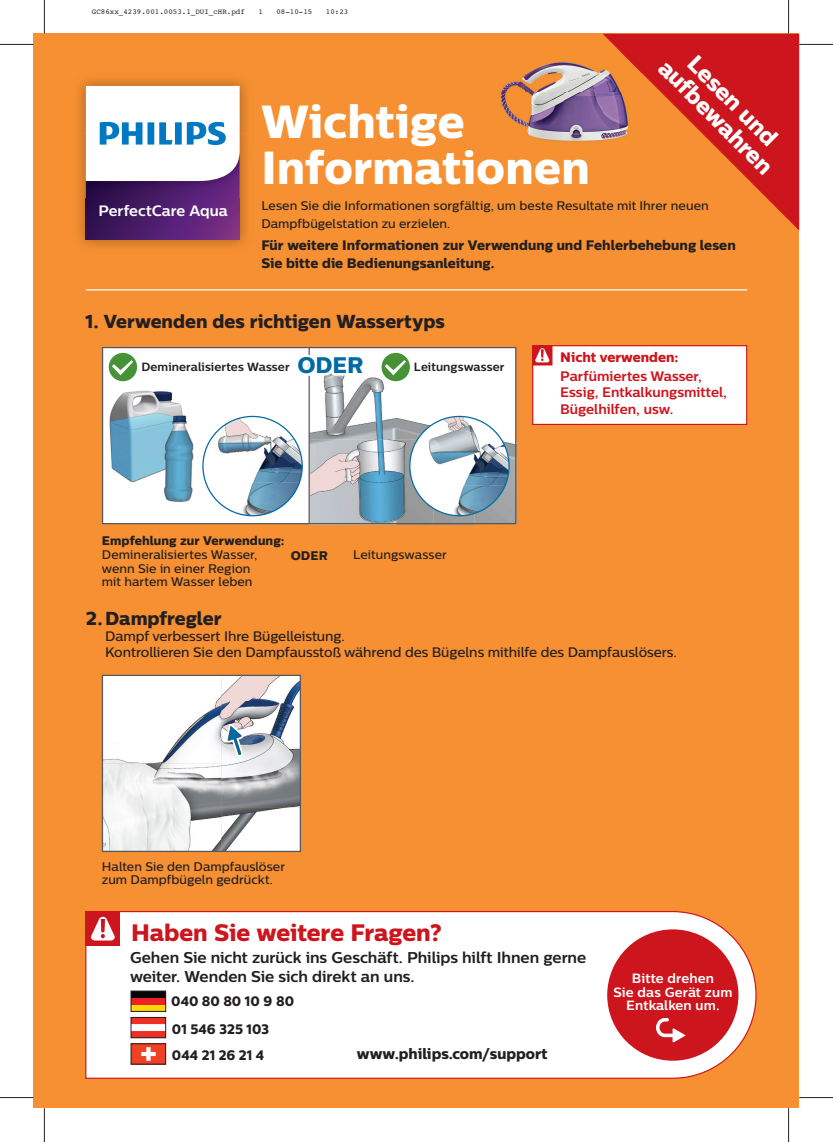
<style>
.page{position:relative;width:833px;height:1142px;background:#fff}
.page>*{position:absolute;margin:0;border:0;box-sizing:border-box;transform-origin:0 0}
.t1{font:46.25px/46.2px "Centrale Sans X Bold";color:#fff}
.t2{font:23.75px "Centrale Sans X Bold";letter-spacing:-.01em;color:#cd151d}
.t3{font:23.38px "Centrale Sans X Bold";color:#fff}
.t4{font:22.5px "Centrale Sans X Bold";color:#006ba3}
.t5{font:18.75px "Centrale Sans X Bold";color:#231f20}
.t6{font:700 15.62px/18.8px "Centrale Sans";letter-spacing:-.005em;color:#231f20}
.t7{font:15px "Centrale Sans X Bold";color:#231f20}
.t8{font:700 15px "Centrale Sans";letter-spacing:-.005em;color:#fff}
.t9{font:500 13.75px/16.2px "Centrale Sans";letter-spacing:-.005em;color:#231f20}
.t10{font:13.75px/17.5px "Centrale Sans X Bold";color:#231f20}
.t11{font:700 13.75px/16.5px "Centrale Sans";color:#cd151d}
.t12{font:13.75px/28.5px "Centrale Sans X Bold";color:#231f20;scale:.95 1}
.t13{font:13.75px "Centrale Sans X Bold";color:#cd151d}
.t14{font:700 13.38px/13.4px "Centrale Sans";letter-spacing:.01em;color:#fff;text-align:center}
.t15{font:500 12.5px/13.8px "Centrale Sans";letter-spacing:.005em;color:#231f20}
.t16{font:12.5px "Centrale Sans X Bold";letter-spacing:.005em;color:#231f20}
.t17{font:700 11.88px "Centrale Sans";letter-spacing:.005em;color:#231f20}
.t18{font:7.5px "Courier";color:#231f20}
</style>
<div class="page">
<div style="left:34px;top:34px;width:765px;height:1073px;background:#f69032"></div>
<svg style="left:603px;top:34px;width:196px;height:196px;fill:#cd151d"></svg>
<img style="left:79px;top:198px;width:168px;height:49px">
<div style="left:86px;top:198px;width:154px;height:42px;background:linear-gradient(to right,#2a0f4f,#792f8b)"></div>
<img style="left:79px;top:79px;width:168px;height:54px">
<img style="left:79px;top:133px;width:168px;height:65px">
<img style="left:86px;top:181px;width:154px;height:17px">
<svg style="left:86px;top:86px;width:154px;height:95px;background:#dfecf5"></svg>
<hr style="left:86px;top:289px;width:661px;height:1px;background:#fff">
<img style="left:500px;top:52px;width:143px;height:121px">
<img style="left:621px;top:52px;width:22px;height:22px">
<svg style="left:102px;top:347px;width:414px;height:177px;background:#ccd6da"></svg>
<hr style="left:308px;top:347px;width:2px;height:176px;background:#57585a">
<svg style="left:102px;top:674px;width:199px;height:177px;background:#d7d8da"></svg>
<img style="left:107px;top:385px;width:92px;height:127px">
<svg style="left:532px;top:345px;width:215px;height:80px;background:#fcf2f2"></svg>
<div style="left:85px;top:911px;width:672px;height:168px;background:#fff"></div>
<div style="left:86px;top:911px;width:34px;height:34px;background:#cd151d"></div>
<svg style="left:91px;top:916px;width:24px;height:24px"></svg>
<div style="left:607px;top:929px;width:131px;height:131px;background:#cd151d;border-radius:50%"></div>
<svg style="left:656px;top:1018px;width:30px;height:24px"></svg>
<svg style="left:130px;top:990px;width:36px;height:74px;background:#c9725b"></svg>
<div style="left:294px;top:351px;width:75px;height:27px;background:#fff"></div>
<hr style="left:0;top:44px;width:34px;height:1px;background:#231f20">
<hr style="left:799px;top:44px;width:34px;height:1px;background:#231f20">
<hr style="left:0;top:1097px;width:34px;height:1px;background:#231f20">
<hr style="left:799px;top:1097px;width:34px;height:1px;background:#231f20">
<hr style="left:44px;top:0;width:1px;height:34px;background:#231f20">
<hr style="left:44px;top:1107px;width:1px;height:34px;background:#231f20">
<hr style="left:788px;top:0;width:1px;height:34px;background:#231f20">
<hr style="left:788px;top:1107px;width:1px;height:34px;background:#231f20">
<p class="t18" style="left:92px;top:6px;width:155px">GC86xx_4239.001.0053.1_DUI_cHR.pdf</p>
<p class="t18" style="left:258px;top:6px;width:6px">1</p>
<p class="t18" style="left:276px;top:6px;width:38px">08-10-15</p>
<p class="t18" style="left:326px;top:6px;width:24px">10:23</p>
<p class="t8" style="left:98px;top:202px;width:131px">PerfectCare Aqua</p>
<h3 class="t3" style="left:702px;top:49px;width:118px;rotate:45deg">Lesen und</h3>
<h3 class="t3" style="left:673px;top:53px;width:152px;rotate:45deg">aufbewahren</h3>
<h1 class="t1" style="left:261px;top:98px;width:330px">Wichtige<br>Informationen</h1>
<p class="t15" style="left:261px;top:197px;width:449px;line-height:17.5px">Lesen Sie die Informationen sorgfältig, um beste Resultate mit Ihrer neuen<br>Dampfbügelstation zu erzielen.</p>
<p class="t10" style="left:261px;top:236px;width:476px">Für weitere Informationen zur Verwendung und Fehlerbehebung lesen<br>Sie bitte die Bedienungsanleitung.</p>
<h3 class="t5" style="left:86px;top:309px;width:361px">1. Verwenden des richtigen Wassertyps</h3>
<h3 class="t4" style="left:297px;top:351px;width:67px">ODER</h3>
<p class="t17" style="left:141px;top:359px;width:150px">Demineralisiertes Wasser</p>
<p class="t17" style="left:414px;top:359px;width:92px">Leitungswasser</p>
<p class="t16" style="left:102px;top:533px;width:184px">Empfehlung zur Verwendung:</p>
<p class="t15" style="left:102px;top:547px;width:157px">Demineralisiertes Wasser, wenn Sie in einer Region mit hartem Wasser leben</p>
<p class="t15" style="left:353px;top:547px;width:95px">Leitungswasser</p>
<p class="t16" style="left:291px;top:547px;width:38px">ODER</p>
<p class="t13" style="left:560px;top:348px;width:120px">Nicht verwenden:</p>
<p class="t11" style="left:560px;top:367px;width:168px">Parfümiertes Wasser,<br>Essig, Entkalkungsmittel,<br>Bügelhilfen, usw.</p>
<h3 class="t5" style="left:86px;top:606px;width:137px">2. Dampfregler</h3>
<p class="t9" style="left:105px;top:628px;width:573px">Dampf verbessert Ihre Bügelleistung.<br>Kontrollieren Sie den Dampfausstoß während des Bügelns mithilfe des Dampfauslösers.</p>
<p class="t15" style="left:102px;top:859px;width:185px">Halten Sie den Dampfauslöser zum Dampfbügeln gedrückt.</p>
<h2 class="t2" style="left:131px;top:917px;width:312px">Haben Sie weitere Fragen?</h2>
<p class="t6" style="left:130px;top:947px;width:458px">Gehen Sie nicht zurück ins Geschäft. Philips hilft Ihnen gerne weiter. Wenden Sie sich direkt an uns.</p>
<p class="t12" style="left:171px;top:986px;width:131px">040 80 80 10 9 80<br>01 546 325 103</p>
<p class="t12" style="left:172px;top:1040px;width:99px">044 21 26 21 4</p>
<p class="t7" style="left:357px;top:1044px;width:192px">www.philips.com/support</p>
<p class="t14" style="left:613px;top:971px;width:121px">Bitte drehen<br>Sie das Gerät zum<br>Entkalken um.</p>
</div>
